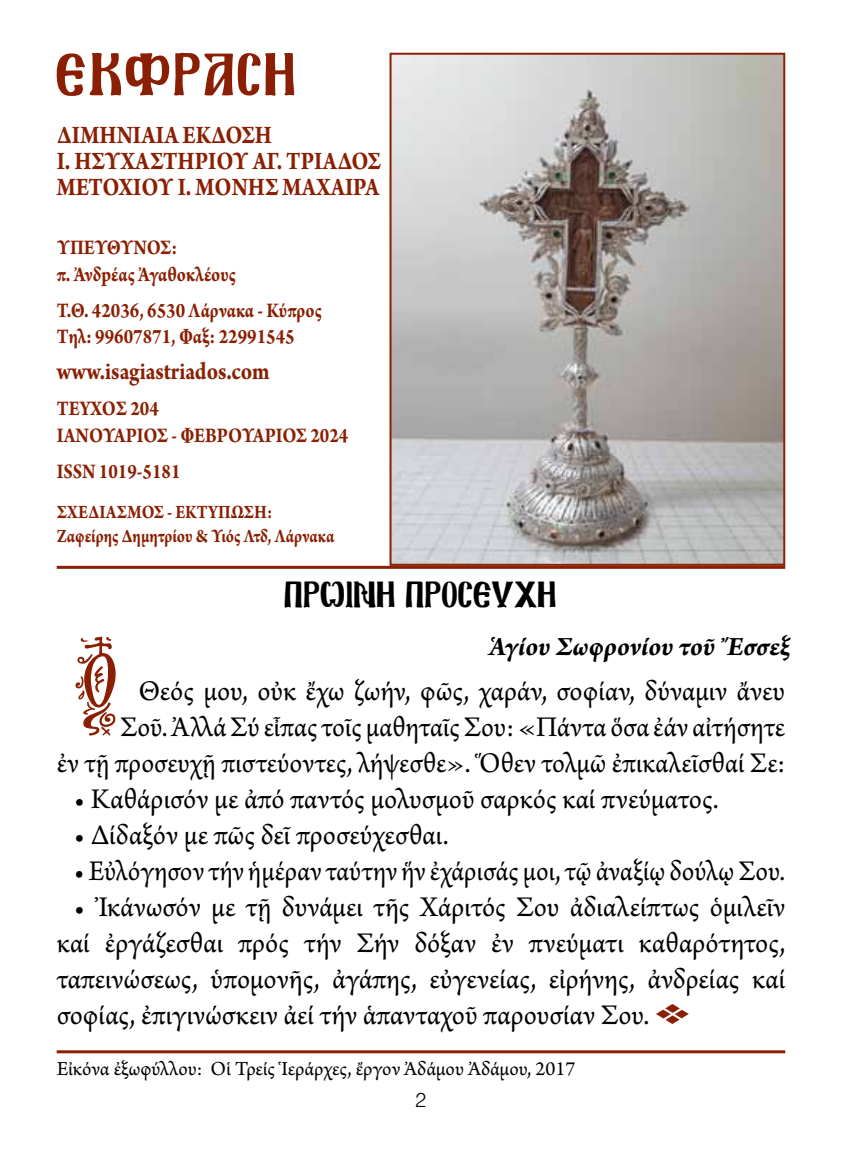
<style>
.page{position:relative;width:842px;height:1163px;background:#fff}
.page>*{position:absolute;margin:0;border:0;box-sizing:border-box;transform-origin:0 0}
.t1{font:100px "Mg Konstantinos Normal";color:#8a1f03}
.t2{font:53.2px "Mg Ekklisia Normal";letter-spacing:.04em;color:#8a1f03}
.t3{font:32px "Mg Ekklisia Normal";color:#000}
.t4{font:30px/36px "Arno Pro";letter-spacing:-.005em;color:#000;text-align:right}
.t5{font:30px "Arno Pro";letter-spacing:-.005em;color:#000;scale:.94 1}
.t6{font:italic 700 28px "Arno Pro";letter-spacing:-.005em;color:#000}
.t7{font:700 26.6px/26px "Arno Pro";color:#8a1f03;scale:.85 1}
.t8{font:700 26px "Arno Pro";color:#8a1f03;scale:.85 1}
.t9{font:700 22px/26.4px "Arno Pro";color:#8a1f03;scale:.85 1}
.t10{font:21px "Arno Pro";letter-spacing:-.005em;color:#000}
.t11{font:700 20px/24px "Arno Pro";color:#8a1f03;scale:.85 1}
.t12{font:300 20px "UB Helvetica";color:#000}
.s1{font-family:"Type Embellishments One Let Plain";color:#8a1f03}
</style>
<div class="page">
<hr style="left:57px;top:1050px;width:728px;height:3px;background:#8a1f03">
<hr style="left:57px;top:565px;width:728px;height:3px;background:#8a1f03">
<img style="left:392px;top:56px;width:390px;height:506px">
<div style="left:389px;top:53px;width:396px;height:512px;border:2px solid #8a1f03"></div>
<h2 class="t2" style="left:57px;top:53px;width:242px">EKºPA™H</h2>
<p class="t7" style="left:57px;top:123px;width:383px">ΔIMHNIAIA EKΔΟΣΗ<br>I. ΗΣΥΧΑΣΤΗΡΙΟΥ ΑΓ. ΤΡΙΑΔΟΣ<br>ΜΕΤΟΧΙΟΥ Ι. ΜΟΝΗΣ ΜΑΧΑΙΡΑ</p>
<p class="t9" style="left:57px;top:236px;width:212px">ΥΠΕΥΘΥΝΟΣ:<br>π. Ἀνδpέας Ἀγαθοκλέους</p>
<p class="t9" style="left:57px;top:298px;width:313px">T.Θ. 42036, 6530 Λάρνακα - Kύπρος<br>Tηλ: 99607871, Φαξ: 22991545</p>
<p class="t8" style="left:57px;top:356px;width:252px">www.isagiastriados.com</p>
<p class="t9" style="left:57px;top:396px;width:345px">TEYXOΣ 204<br>ΙΑΝΟΥΑΡΙΟΣ - ΦΕΒΡΟΥΑΡΙΟΣ 2024</p>
<p class="t9" style="left:57px;top:459px;width:147px">ISSN 1019-5181</p>
<p class="t11" style="left:57px;top:500px;width:328px">ΣΧΕΔΙΑΣΜΟΣ - EKTYΠΩΣΗ:<br>Ζαφείρης Δημητρίου &amp; Υιός Λτδ, Λάρνακα</p>
<p class="t3" style="left:285px;top:581px;width:274px">¶RVINH ¶ROSEYXH</p>
<p class="t6" style="left:489px;top:630px;width:303px">Ἁγίου Σωφρονίου τοῦ Ἔσσεξ</p>
<h1 class="t1" style="left:76px;top:636px;width:47px">O</h1>
<p class="t4" style="left:57px;top:674px;width:730px">Θεός μου, οὐκ ἔχω ζωήν, φῶς, χαράν, σοφίαν, δύναμιν ἄνευ<br>Σοῦ. Ἀλλά Σύ εἶπας τοῖς μαθηταῖς Σου: «Πάντα ὅσα ἐάν αἰτήσητε<br>ἐν τῇ προσευχῇ πιστεύοντες, λήψεσθε». Ὅθεν τολμῶ ἐπικαλεῖσθαί Σε:</p>
<p class="t4" style="left:74px;top:782px;width:646px">• Καθάρισόν με ἀπό παντός μολυσμοῦ σαρκός καί πνεύματος.</p>
<p class="t4" style="left:74px;top:818px;width:376px">• Δίδαξόν με πῶς δεῖ προσεύχεσθαι.</p>
<p class="t5" style="left:74px;top:854px;width:758px">• Εὐλόγησον τήν ἡμέραν ταύτην ἥν ἐχάρισάς μοι, τῷ ἀναξίῳ δούλῳ Σου.</p>
<p class="t4" style="left:57px;top:890px;width:730px;text-align:justify;text-indent:17px">• Ἰκάνωσόν με τῇ δυνάμει τῆς Χάριτός Σου ἀδιαλείπτως ὁμιλεῖν καί ἐργάζεσθαι πρός τήν Σήν δόξαν ἐν πνεύματι καθαρότητος, ταπεινώσεως, ὑπομονῆς, ἀγάπης, εὐγενείας, εἰρήνης, ἀνδρείας καί σοφίας, ἐπιγινώσκειν ἀεί τήν ἁπανταχοῦ παρουσίαν Σου. <span class="s1">E</span></p>
<p class="t10" style="left:57px;top:1056px;width:520px">Εἰκόνα ἐξωφύλλου: Οἱ Τρείς Ἱεράρχες, ἔργον Ἀδάμου Ἀδάμου, 2017</p>
<p class="t12" style="left:416px;top:1087px;width:12px">2</p>
</div>
